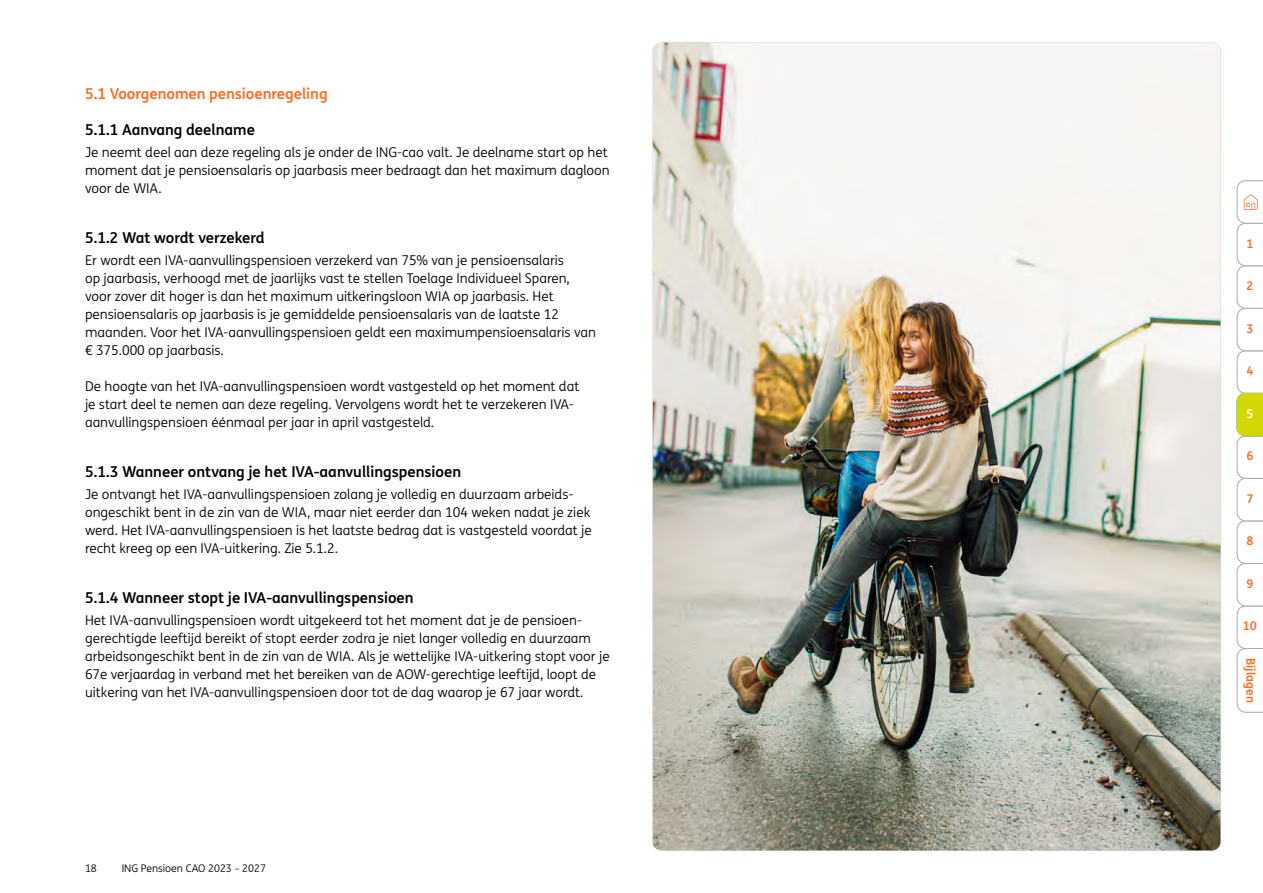
<style>
.page{position:relative;width:1263px;height:893px;background:#fff}
.page>*{position:absolute;margin:0;border:0;box-sizing:border-box;transform-origin:0 0}
.t1{font:700 15px "ING Me";color:#000}
.t2{font:700 15px "ING Me";color:#ff681e}
.t3{font:13.5px/18px "ING Me";color:#000}
.t4{font:700 12px "ING Me";color:#ff681e}
.t5{font:700 12px "ING Me";color:#fff}
.t6{font:10.5px "ING Me";color:#000}
</style>
<div class="page">
<img style="left:653px;top:43px;width:567px;height:807px">
<svg style="left:1236px;top:180px;width:27px;height:533px"></svg>
<p class="t2" style="left:85px;top:81px;width:244px">5.1 Voorgenomen pensioenregeling</p>
<p class="t1" style="left:85px;top:117px;width:171px">5.1.1 Aanvang deelname</p>
<p class="t3" style="left:85px;top:143px;width:526px">Je neemt deel aan deze regeling als je onder de ING-cao valt. Je deelname start op het moment dat je pensioensalaris op jaarbasis meer bedraagt dan het maximum dagloon voor de WIA.</p>
<p class="t1" style="left:85px;top:225px;width:181px">5.1.2 Wat wordt verzekerd</p>
<p class="t3" style="left:85px;top:251px;width:512px">Er wordt een IVA-aanvullingspensioen verzekerd van 75% van je pensioensalaris<br>op jaarbasis, verhoogd met de jaarlijks vast te stellen Toelage Individueel Sparen, voor zover dit hoger is dan het maximum uitkeringsloon WIA op jaarbasis. Het pensioensalaris op jaarbasis is je gemiddelde pensioensalaris van de laatste 12 maanden. Voor het IVA-aanvullingspensioen geldt een maximumpensioensalaris van € 375.000 op jaarbasis.</p>
<p class="t3" style="left:85px;top:377px;width:496px">De hoogte van het IVA-aanvullingspensioen wordt vastgesteld op het moment dat je start deel te nemen aan deze regeling. Vervolgens wordt het te verzekeren IVA&shy;aanvullingspensioen éénmaal per jaar in april vastgesteld.</p>
<p class="t1" style="left:85px;top:459px;width:378px">5.1.3 Wanneer ontvang je het IVA-aanvullingspensioen</p>
<p class="t3" style="left:85px;top:485px;width:508px">Je ontvangt het IVA-aanvullingspensioen zolang je volledig en duurzaam arbeids&shy;ongeschikt bent in de zin van de WIA, maar niet eerder dan 104 weken nadat je ziek werd. Het IVA-aanvullingspensioen is het laatste bedrag dat is vastgesteld voordat je recht kreeg op een IVA-uitkering. Zie 5.1.2.</p>
<p class="t1" style="left:85px;top:585px;width:330px">5.1.4 Wanneer stopt je IVA-aanvullingspensioen</p>
<p class="t3" style="left:85px;top:611px;width:526px">Het IVA-aanvullingspensioen wordt uitgekeerd tot het moment dat je de pensioen&shy;gerechtigde leeftijd bereikt of stopt eerder zodra je niet langer volledig en duurzaam arbeidsongeschikt bent in de zin van de WIA. Als je wettelijke IVA-uitkering stopt voor je 67e verjaardag in verband met het bereiken van de AOW-gerechtige leeftijd, loopt de uitkering van het IVA-aanvullingspensioen door tot de dag waarop je 67 jaar wordt.</p>
<p class="t6" style="left:85px;top:860px;width:13px">18</p>
<p class="t6" style="left:122px;top:860px;width:146px">ING Pensioen CAO 2023 – 2027</p>
<p class="t4" style="left:1246px;top:234px;width:8px">1</p>
<p class="t4" style="left:1246px;top:276px;width:8px">2</p>
<p class="t4" style="left:1246px;top:319px;width:8px">3</p>
<p class="t4" style="left:1246px;top:361px;width:8px">4</p>
<p class="t5" style="left:1246px;top:404px;width:8px">25</p>
<p class="t4" style="left:1246px;top:446px;width:8px">6</p>
<p class="t4" style="left:1246px;top:489px;width:8px">7</p>
<p class="t4" style="left:1246px;top:531px;width:8px">8</p>
<p class="t4" style="left:1246px;top:574px;width:8px">9</p>
<p class="t4" style="left:1243px;top:616px;width:15px">10</p>
<p class="t4" style="left:1260px;top:658px;width:46px;rotate:90deg">Bijlagen</p>
</div>
